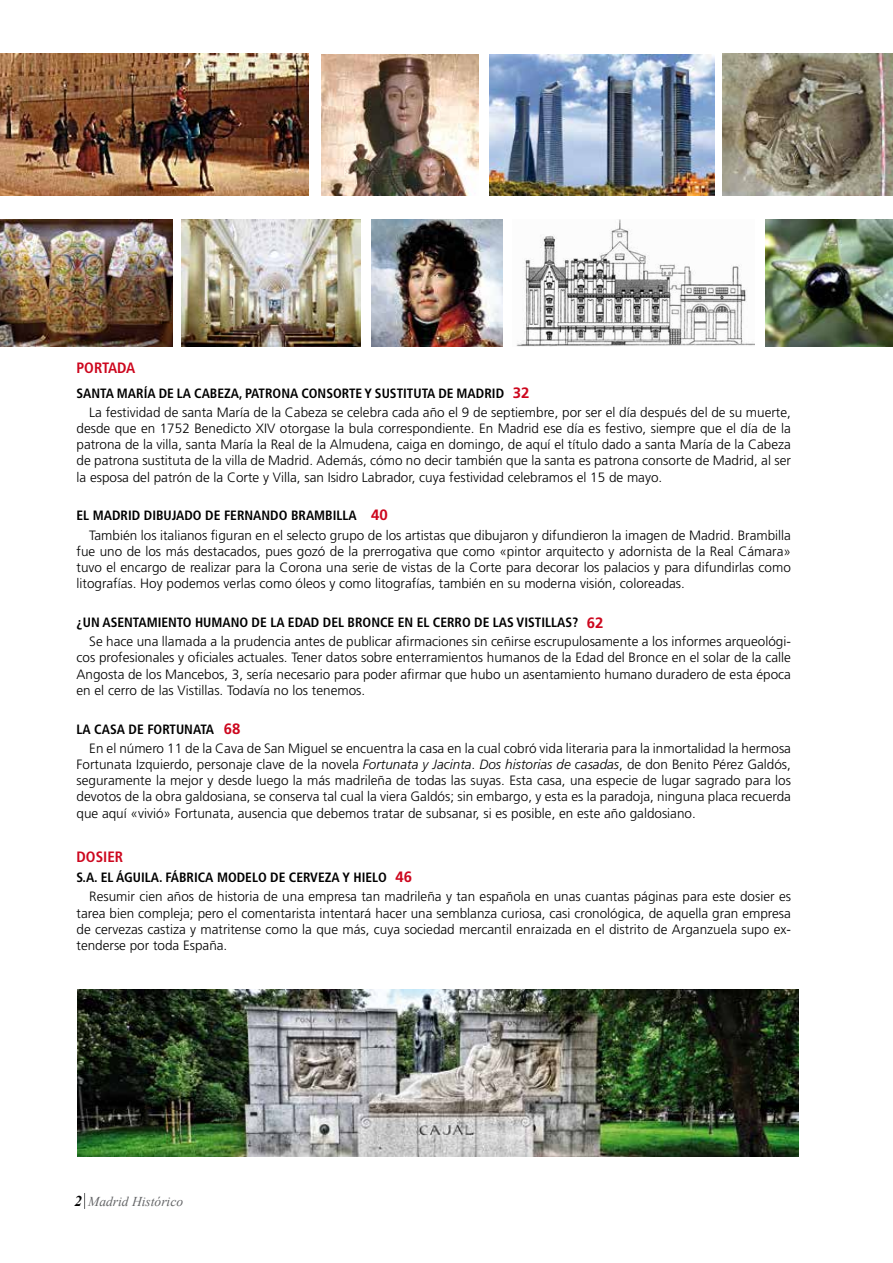
<style>
.page{position:relative;width:893px;height:1263px;background:#fff}
.page>*{position:absolute;margin:0;border:0;box-sizing:border-box;transform-origin:0 0}
.t1{font:700 condensed 15px "Frutiger LT Std";color:#cd071e}
.t2{font:700 15px "Frutiger LT Std";color:#cd071e}
.t3{font:300 13.5px/16.2px "Frutiger LT Std";color:#000;text-align:justify}
.t4{font:700 condensed 13.5px "Frutiger LT Std";color:#000}
.t5{font:italic 13.5px "Times New Roman";color:#646567}
.s1{font-stretch:normal;font-size:15px;color:#cd071e}
.s2{font-style:italic}
.s3{font-weight:700;font-size:15px;color:#000}
</style>
<div class="page">
<svg style="left:84px;top:1193px;width:1px;height:16px"></svg>
<img style="left:489px;top:54px;width:225px;height:141px">
<img style="left:371px;top:219px;width:132px;height:128px">
<img style="left:765px;top:219px;width:128px;height:127px">
<img style="left:723px;top:54px;width:170px;height:142px">
<img style="left:0;top:220px;width:172px;height:127px">
<img style="left:516px;top:219px;width:239px;height:128px">
<img style="left:182px;top:220px;width:178px;height:126px">
<img style="left:321px;top:54px;width:157px;height:142px">
<img style="left:0;top:53px;width:308px;height:143px">
<img style="left:77px;top:989px;width:722px;height:168px">
<p class="t1" style="left:77px;top:359px;width:60px">PORTADA</p>
<p class="t4" style="left:77px;top:385px;width:408px">SANTA MARÍA DE LA CABEZA, PATRO NA CO NSORTE Y SUSTITUTA DE MADRID</p>
<p class="t2" style="left:513px;top:384px;width:18px">32</p>
<p class="t3" style="left:77px;top:404px;width:716px;text-indent:13px">La festividad de santa María de la Cabeza se celebra cada año el 9 de septiembre, por ser el día después del de su muerte, desde que en 1752 Benedicto XIV otorgase la bula correspondiente. En Madrid ese día es festivo, siempre que el día de la patrona de la villa, santa María la Real de la Almudena, caiga en domingo, de aquí el título dado a santa María de la Cabeza de patrona sustituta de la villa de Madrid. Además, cómo no decir también que la santa es patrona consorte de Madrid, al ser la esposa del patrón de la Corte y Villa, san Isidro Labrador, cuya festividad celebramos el 15 de mayo.</p>
<p class="t4" style="left:77px;top:507px;width:44px">EL MADRID</p>
<p class="t4" style="left:144px;top:507px;width:245px">DI BUJADO DE FERNANDO BRAMBILLA <span class="s1">40</span></p>
<p class="t3" style="left:77px;top:527px;width:716px;text-indent:13px">También los italianos figuran en el selecto grupo de los artistas que dibujaron y difundieron la imagen de Madrid. Brambilla fue uno de los más destacados, pues gozó de la prerrogativa que como «pintor arquitecto y adornista de la Real Cámara» tuvo el encargo de realizar para la Corona una serie de vistas de la Corte para decorar los palacios y para difundirlas como litografías. Hoy podemos verlas como óleos y como litografías, también en su moderna visión, coloreadas.</p>
<p class="t4" style="left:77px;top:614px;width:255px">¿UN ASENTAMIENTO HUMANO DE LA EDAD DEL</p>
<p class="t4" style="left:348px;top:614px;width:94px">BRONCEEN ELCERRO</p>
<p class="t4" style="left:474px;top:614px;width:131px">DE LAS VISTILLAS? <span class="s1">62</span></p>
<p class="t3" style="left:77px;top:634px;width:716px;text-indent:13px">Se hace una llamada a la prudencia antes de publicar afirmaciones sin ceñirse escrupulosamente a los informes arqueológi&shy;cos profesionales y oficiales actuales. Tener datos sobre enterramientos humanos de la Edad del Bronce en el solar de la calle Angosta de los Mancebos, 3, sería necesario para poder afirmar que hubo un asentamiento humano duradero de esta época en el cerro de las Vistillas. Todavía no los tenemos.</p>
<p class="t2" style="left:224px;top:720px;width:18px">68</p>
<p class="t3" style="left:77px;top:740px;width:716px;text-indent:13px">En el número 11 de la Cava de San Miguel se encuentra la casa en la cual cobró vida literaria para la inmortalidad la hermosa Fortunata Izquierdo, personaje clave de la novela <span class="s2">Fortunata y Jacinta</span>. <span class="s2">Dos historias de casadas</span>, de don Benito Pérez Galdós, seguramente la mejor y desde luego la más madrileña de todas las suyas. Esta casa, una especie de lugar sagrado para los devotos de la obra galdosiana, se conserva tal cual la viera Galdós; sin embargo, y esta es la paradoja, ninguna placa recuerda que aquí «vivió» Fortunata, ausencia que debemos tratar de subsanar, si es posible, en este año galdosiano.</p>
<p class="t4" style="left:77px;top:721px;width:139px">LA CASA DE FORTUNATA</p>
<p class="t1" style="left:77px;top:848px;width:48px">DOSIER</p>
<p class="t4" style="left:77px;top:869px;width:150px">S.A. EL ÁGUILA. FÁBRICA MODELO</p>
<p class="t4" style="left:270px;top:869px;width:27px">DE CERVE</p>
<p class="t4" style="left:325px;top:869px;width:37px">ZA Y HIELO</p>
<p class="t2" style="left:395px;top:868px;width:18px">46</p>
<p class="t3" style="left:77px;top:889px;width:716px;text-indent:13px">Resumir cien años de historia de una empresa tan madrileña y tan española en unas cuantas páginas para este dosier es tarea bien compleja; pero el comentarista intentará hacer una semblanza curiosa, casi cronológica, de aquella gran empresa de cervezas castiza y matritense como la que más, cuya sociedad mercantil enraizada en el distrito de Arganzuela supo ex&shy;tenderse por toda España.</p>
<p class="t5" style="left:75px;top:1192px;width:110px"><span class="s3">2</span> Madrid Histórico</p>
</div>
